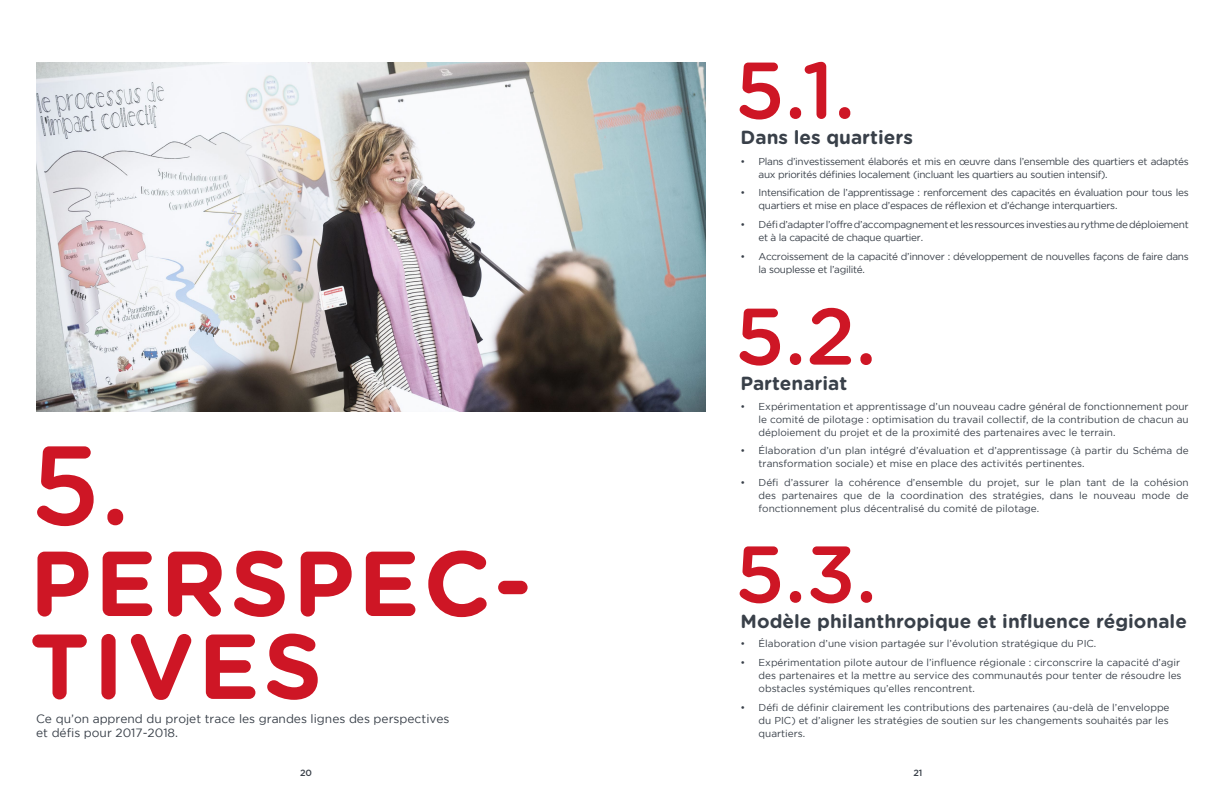
<style>
.page{position:relative;width:1224px;height:792px;background:#fff}
.page>*{position:absolute;margin:0;border:0;box-sizing:border-box;transform-origin:0 0}
.t1{font:500 112px "Gotham Rounded";color:#ce1625}
.t2{font:700 92px/82.9px "Gotham Rounded";letter-spacing:.04em;color:#ce1625}
.t3{font:500 80px "Gotham Rounded";color:#ce1625}
.t4{font:700 19px "Gotham Rounded";color:#394049}
.t5{font:12px/14.4px "Gotham";color:#394049}
.t6{font:10px/13px "Gotham";color:#394049;text-align:justify}
.t7{font:10px/13px "Gotham";letter-spacing:-.03em;color:#394049}
.t8{font:500 9px "Gotham";color:#394049}
</style>
<div class="page">
<img style="left:36px;top:62px;width:670px;height:349px">
<h1 class="t1" style="left:30px;top:405px;width:101px">5.</h1>
<h3 class="t3" style="left:735px;top:33px;width:122px">5.1.</h3>
<p class="t7" style="left:759px;top:155px;width:432px;text-indent:-18px">• Plans d’investissement élaborés et mis en œuvre dans l’ensemble des quartiers et adaptés aux priorités définies localement (incluant les quartiers au soutien intensif).</p>
<p class="t7" style="left:759px;top:186px;width:432px;text-indent:-18px">• Intensification de l’apprentissage : renforcement des capacités en évaluation pour tous les quartiers et mise en place d’espaces de réflexion et d’échange interquartiers.</p>
<p class="t7" style="left:759px;top:218px;width:432px;text-indent:-18px">• Défid’adapter l’offred’accompagnementet lesressourcesinvestiesaurythmededéploiement et à la capacité de chaque quartier.</p>
<p class="t7" style="left:759px;top:250px;width:432px;text-indent:-18px">• Accroissement de la capacité d’innover : développement de nouvelles façons de faire dans la souplesse et l’agilité.</p>
<h3 class="t4" style="left:741px;top:123px;width:174px">Dans les quartiers</h3>
<h3 class="t3" style="left:735px;top:279px;width:143px">5.2.</h3>
<p class="t6" style="left:759px;top:400px;width:432px;text-indent:-18px">• Expérimentation et apprentissage d’un nouveau cadre général de fonctionnement pour le comité de pilotage : optimisation du travail collectif, de la contribution de chacun au déploiement du projet et de la proximité des partenaires avec le terrain.</p>
<p class="t6" style="left:759px;top:444px;width:432px;text-indent:-18px">• Élaboration d’un plan intégré d’évaluation et d’apprentissage (à partir du Schéma de transformation sociale) et mise en place des activités pertinentes.</p>
<p class="t6" style="left:759px;top:476px;width:432px;text-indent:-18px">• Défi d’assurer la cohérence d’ensemble du projet, sur le plan tant de la cohésion des partenaires que de la coordination des stratégies, dans le nouveau mode de fonctionnement plus décentralisé du comité de pilotage.</p>
<h3 class="t4" style="left:741px;top:370px;width:108px">Partenariat</h3>
<h3 class="t3" style="left:735px;top:517px;width:144px">5.3.</h3>
<p class="t6" style="left:741px;top:637px;width:357px">• Élaboration d’une vision partagée sur l’évolution stratégique du PIC.</p>
<p class="t6" style="left:759px;top:656px;width:425px;text-align:left;text-indent:-18px">• Expérimentation pilote autour de l’influence régionale : circonscrire la capacité d’agir des partenaires et la mettre au service des communautés pour tenter de résoudre les obstacles systémiques qu’elles rencontrent.</p>
<p class="t6" style="left:759px;top:700px;width:412px;text-indent:-18px">• Défi de définir clairement les contributions des partenaires (au-delà de l’enveloppe du PIC) et d’aligner les stratégies de soutien sur les changements souhaités par les quartiers.</p>
<h2 class="t2" style="left:30px;top:538px;width:503px">PERSPEC-<br>TIVES</h2>
<h3 class="t4" style="left:741px;top:607px;width:448px">Modèle philanthropique et influence régionale</h3>
<p class="t5" style="left:36px;top:711px;width:415px">Ce qu’on apprend du projet trace les grandes lignes des perspectives et défis pour 2017-2018.</p>
<p class="t8" style="left:300px;top:767px;width:13px">20</p>
<p class="t8" style="left:914px;top:767px;width:10px">21</p>
</div>
